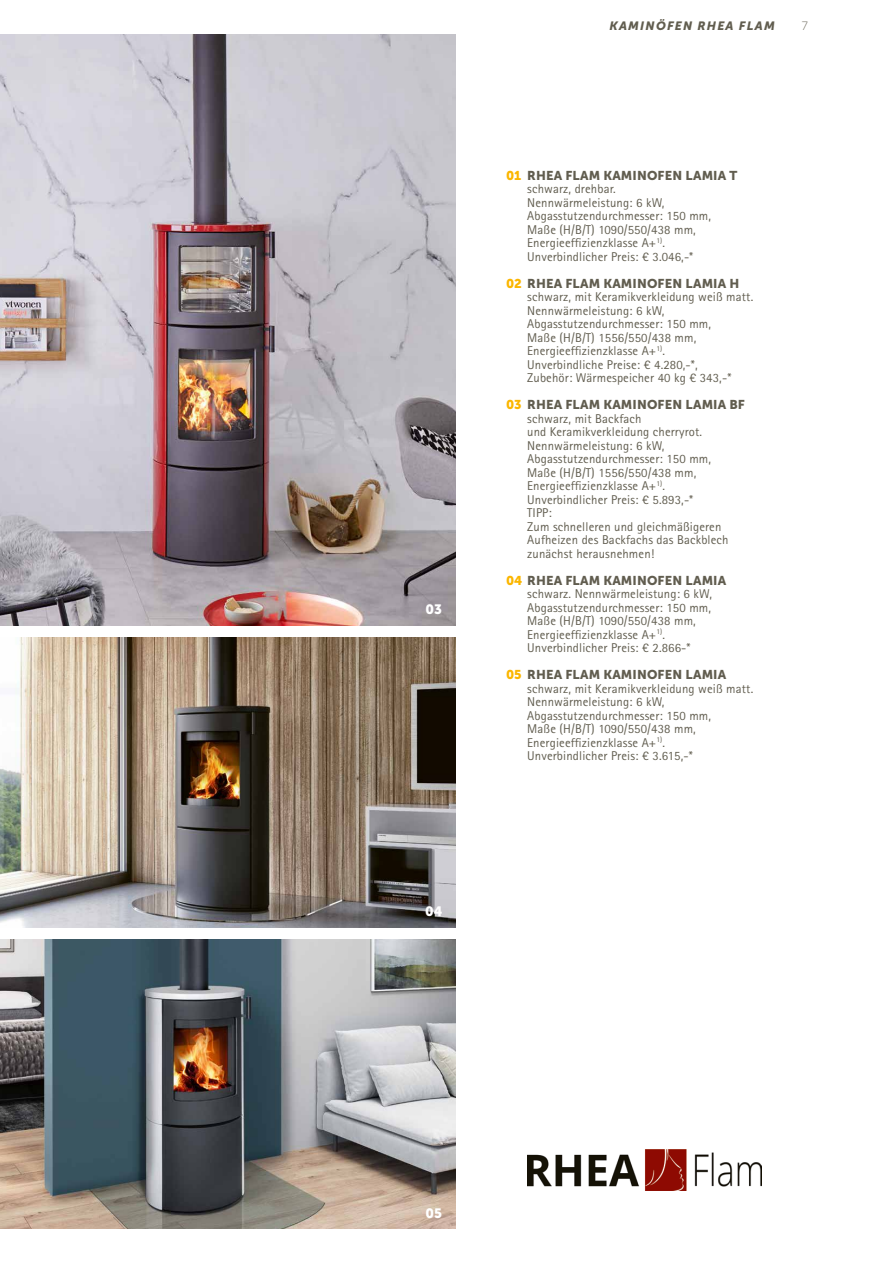
<style>
.page{position:relative;width:893px;height:1263px;background:#fff}
.page>*{position:absolute;margin:0;border:0;box-sizing:border-box;transform-origin:0 0}
.t1{font:13.5px "Museo Sans 900";color:#fff}
.t2{font:12.75px/13.5px "Rotis Sans Serif Std";letter-spacing:.01em;color:#615d4f}
.t3{font:12.75px "Museo Sans 900";letter-spacing:.01em;color:#615d4f}
.t4{font:italic 12px "Museo Sans 900";letter-spacing:.1em;color:#615d4f}
.t5{font:12px "Museo Sans 100";color:#615d4f}
.s1{color:#fbb600}
</style>
<div class="page">
<img style="left:0;top:34px;width:455px;height:591px">
<img style="left:0;top:940px;width:455px;height:289px">
<img style="left:0;top:638px;width:455px;height:289px">
<img style="left:527px;top:1149px;width:234px;height:42px">
<p class="t1" style="left:425px;top:602px;width:18px">03</p>
<p class="t1" style="left:425px;top:903px;width:19px">04</p>
<p class="t4" style="left:609px;top:19px;width:167px">KAMINÖFEN RHEA FLAM</p>
<p class="t5" style="left:802px;top:20px;width:8px">7</p>
<p class="t3" style="left:506px;top:168px;width:233px"><span class="s1">01</span> RHEA FLAM KAMINOFEN LAMIA T</p>
<p class="t2" style="left:527px;top:182px;width:185px">schwarz, drehbar.<br>Nennwärmeleistung: 6 kW,<br>Abgasstutzendurchmesser: 150 mm,<br>Maße (H/B/T) 1090/550/438 mm,<br>Energieeffizienzklasse A+<sup>1)</sup>.<br>Unverbindlicher Preis: € 3.046,-*</p>
<p class="t3" style="left:506px;top:276px;width:235px"><span class="s1">02</span> RHEA FLAM KAMINOFEN LAMIA H</p>
<p class="t2" style="left:527px;top:290px;width:227px">schwarz, mit Keramikverkleidung weiß matt.<br>Nennwärmeleistung: 6 kW, Abgasstutzendurchmesser: 150 mm,<br>Maße (H/B/T) 1556/550/438 mm, Energieeffizienzklasse A+<sup>1)</sup>.<br>Unverbindliche Preise: € 4.280,-*,<br>Zubehör: Wärmespeicher 40 kg € 343,-*</p>
<p class="t3" style="left:506px;top:397px;width:240px"><span class="s1">03</span> RHEA FLAM KAMINOFEN LAMIA BF</p>
<p class="t2" style="left:527px;top:412px;width:203px">schwarz, mit Backfach<br>und Keramikverkleidung cherryrot.<br>Nennwärmeleistung: 6 kW,<br>Abgasstutzendurchmesser: 150 mm,<br>Maße (H/B/T) 1556/550/438 mm,<br>Energieeffizienzklasse A+<sup>1)</sup>.<br>Unverbindlicher Preis: € 5.893,-*<br>TIPP:<br>Zum schnelleren und gleichmäßigeren<br>Aufheizen des Backfachs das Backblech zunächst herausnehmen!</p>
<p class="t3" style="left:506px;top:573px;width:222px"><span class="s1">04</span> RHEA FLAM KAMINOFEN LAMIA</p>
<p class="t2" style="left:527px;top:587px;width:186px">schwarz. Nennwärmeleistung: 6 kW, Abgasstutzendurchmesser: 150 mm, Maße (H/B/T) 1090/550/438 mm, Energieeffizienzklasse A+<sup>1)</sup>.<br>Unverbindlicher Preis: € 2.866-*</p>
<p class="t3" style="left:506px;top:667px;width:222px"><span class="s1">05</span> RHEA FLAM KAMINOFEN LAMIA</p>
<p class="t2" style="left:527px;top:682px;width:227px">schwarz, mit Keramikverkleidung weiß matt.<br>Nennwärmeleistung: 6 kW, Abgasstutzendurchmesser: 150 mm,<br>Maße (H/B/T) 1090/550/438 mm, Energieeffizienzklasse A+<sup>1)</sup>.<br>Unverbindlicher Preis: € 3.615,-*</p>
<p class="t1" style="left:425px;top:1205px;width:18px">05</p>
</div>
